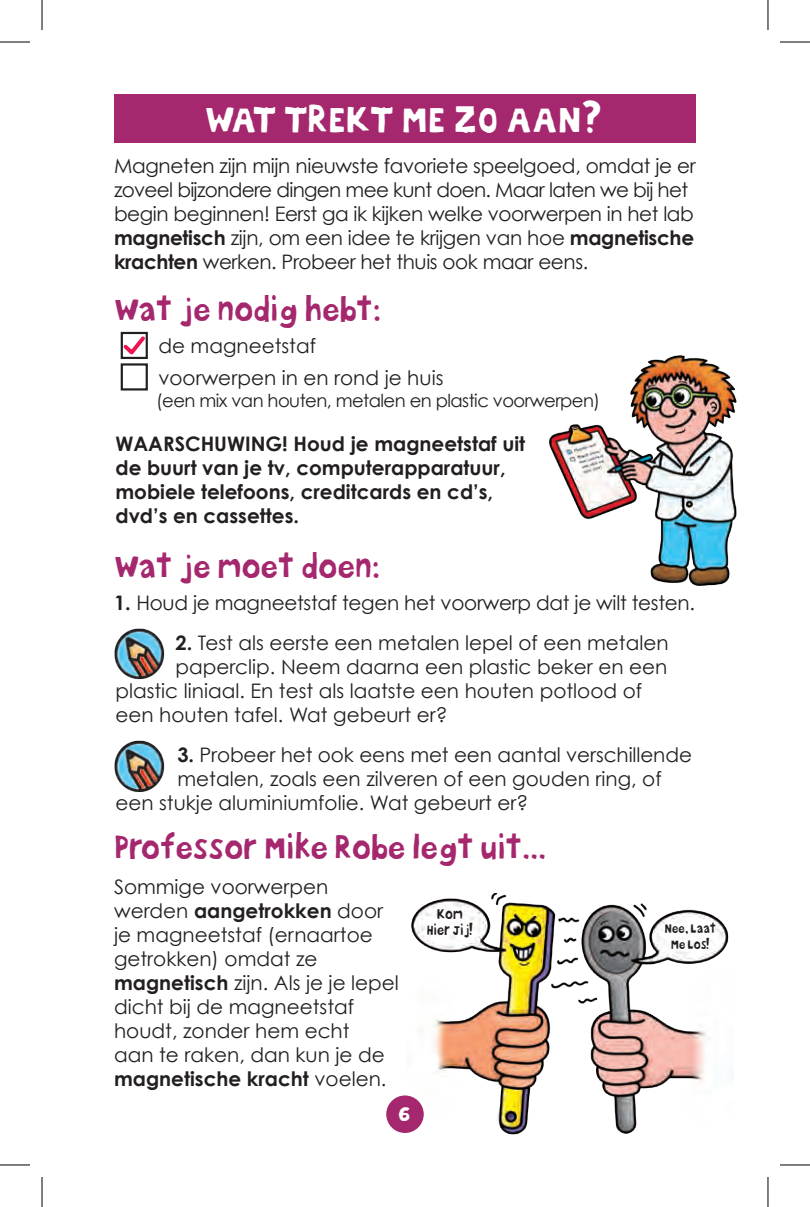
<style>
.page{position:relative;width:810px;height:1207px;background:#fff}
.page>*{position:absolute;margin:0;border:0;box-sizing:border-box;transform-origin:0 0}
.t1{font:38px "Bokka Solid";letter-spacing:-.1em;color:#fff}
.t2{font:32px "Bokka Solid";letter-spacing:-.1em;color:#a5276d}
.t3{font:20px/24px "Century Gothic";color:#231f20}
.t4{font:20px/24px "Century Gothic";letter-spacing:-.02em;color:#231f20}
.t5{font:700 20px/24px "Century Gothic";color:#231f20}
.t6{font:20px "Bokka Solid";color:#fff}
.t7{font:18px "Century Gothic";letter-spacing:-.03em;color:#231f20}
.t8{font:14.4px "Bokka Solid";letter-spacing:-.1em;color:#231f20;scale:.91 1}
.t9{font:13px "Bokka Solid";letter-spacing:-.1em;color:#231f20;scale:.9 1}
.s1{font-weight:700}
</style>
<div class="page">
<img style="left:411px;top:893px;width:318px;height:242px">
<div style="left:385px;top:1094px;width:40px;height:40px;background:#a5276d;border-radius:50%"></div>
<div style="left:383px;top:1092px;width:44px;height:44px;border:3px solid #fff;border-radius:50%"></div>
<div style="left:114px;top:95px;width:582px;height:48px;background:#a5276d"></div>
<div style="left:121px;top:332px;width:27px;height:27px;border:2px solid #231f20"></div>
<svg style="left:121px;top:333px;width:27px;height:25px"></svg>
<img style="left:114px;top:628px;width:51px;height:52px">
<img style="left:114px;top:740px;width:51px;height:52px">
<img style="left:549px;top:355px;width:188px;height:230px">
<div style="left:121px;top:363px;width:27px;height:27px;border:2px solid #231f20"></div>
<hr style="left:0;top:42px;width:30px;height:1px;background:#000">
<hr style="left:780px;top:42px;width:30px;height:1px;background:#000">
<hr style="left:0;top:1164px;width:30px;height:1px;background:#000">
<hr style="left:780px;top:1164px;width:30px;height:1px;background:#000">
<hr style="left:42px;top:0;width:1px;height:30px;background:#000">
<hr style="left:42px;top:1177px;width:1px;height:30px;background:#000">
<hr style="left:767px;top:0;width:1px;height:30px;background:#000">
<hr style="left:767px;top:1177px;width:1px;height:30px;background:#000">
<p class="t1" style="left:205px;top:94px;width:402px">WAT TREKT ME ZO AAN?</p>
<p class="t4" style="left:114px;top:154px;width:583px">Magneten zijn mijn nieuwste favoriete speelgoed, omdat je er zoveel bijzondere dingen mee kunt doen. Maar laten we bij het begin beginnen! Eerst ga ik kijken welke voorwerpen in het lab <span class="s1">magnetisch</span> zijn, om een idee te krijgen van hoe <span class="s1">magnetische krachten</span> werken. Probeer het thuis ook maar eens.</p>
<p class="t2" style="left:114px;top:288px;width:271px">Wat je nodig hebt:</p>
<p class="t3" style="left:158px;top:333px;width:159px">de magneetstaf</p>
<p class="t3" style="left:158px;top:365px;width:286px">voorwerpen in en rond je huis</p>
<p class="t7" style="left:156px;top:389px;width:445px">(een mix van houten, metalen en plastic voorwerpen)</p>
<p class="t5" style="left:115px;top:431px;width:411px">WAARSCHUWING! Houd je magneetstaf uit de buurt van je tv, computerapparatuur, mobiele telefoons, creditcards en cd’s, dvd’s en cassettes.</p>
<p class="t2" style="left:114px;top:545px;width:270px">Wat je moet doen:</p>
<p class="t3" style="left:114px;top:590px;width:582px"><span class="s1">1.</span> Houd je magneetstaf tegen het voorwerp dat je wilt testen.</p>
<p class="t3" style="left:175px;top:630px;width:494px"><span class="s1">2.</span> Test als eerste een metalen lepel of een metalen</p>
<p class="t3" style="left:175px;top:654px;width:493px">paperclip. Neem daarna een plastic beker en een</p>
<p class="t3" style="left:115px;top:678px;width:528px">plastic liniaal. En test als laatste een houten potlood of</p>
<p class="t3" style="left:115px;top:702px;width:334px">een houten tafel. Wat gebeurt er?</p>
<p class="t3" style="left:177px;top:742px;width:516px"><span class="s1">3.</span> Probeer het ook eens met een aantal verschillende</p>
<p class="t3" style="left:177px;top:766px;width:485px">metalen, zoals een zilveren of een gouden ring, of</p>
<p class="t3" style="left:115px;top:790px;width:414px">een stukje aluminiumfolie. Wat gebeurt er?</p>
<p class="t2" style="left:114px;top:826px;width:436px">Professor Mike Robe legt uit...</p>
<p class="t3" style="left:114px;top:874px;width:271px">Sommige voorwerpen werden <span class="s1">aangetrokken</span> door je magneetstaf (ernaartoe</p>
<p class="t3" style="left:114px;top:946px;width:205px">getrokken) omdat ze</p>
<p class="t3" style="left:114px;top:970px;width:286px"><span class="s1">magnetisch</span> zijn. Als je je lepel dicht bij de magneetstaf houdt, zonder hem echt<br>aan te raken, dan kun je de <span class="s1">magnetische kracht</span> voelen.</p>
<p class="t6" style="left:398px;top:1100px;width:16px">6</p>
<p class="t8" style="left:437px;top:904px;width:31px">Kom</p>
<p class="t8" style="left:426px;top:920px;width:54px">Hier Jij!</p>
<p class="t9" style="left:664px;top:919px;width:59px">Nee, Laat</p>
<p class="t9" style="left:670px;top:935px;width:46px">Me Los!</p>
</div>
